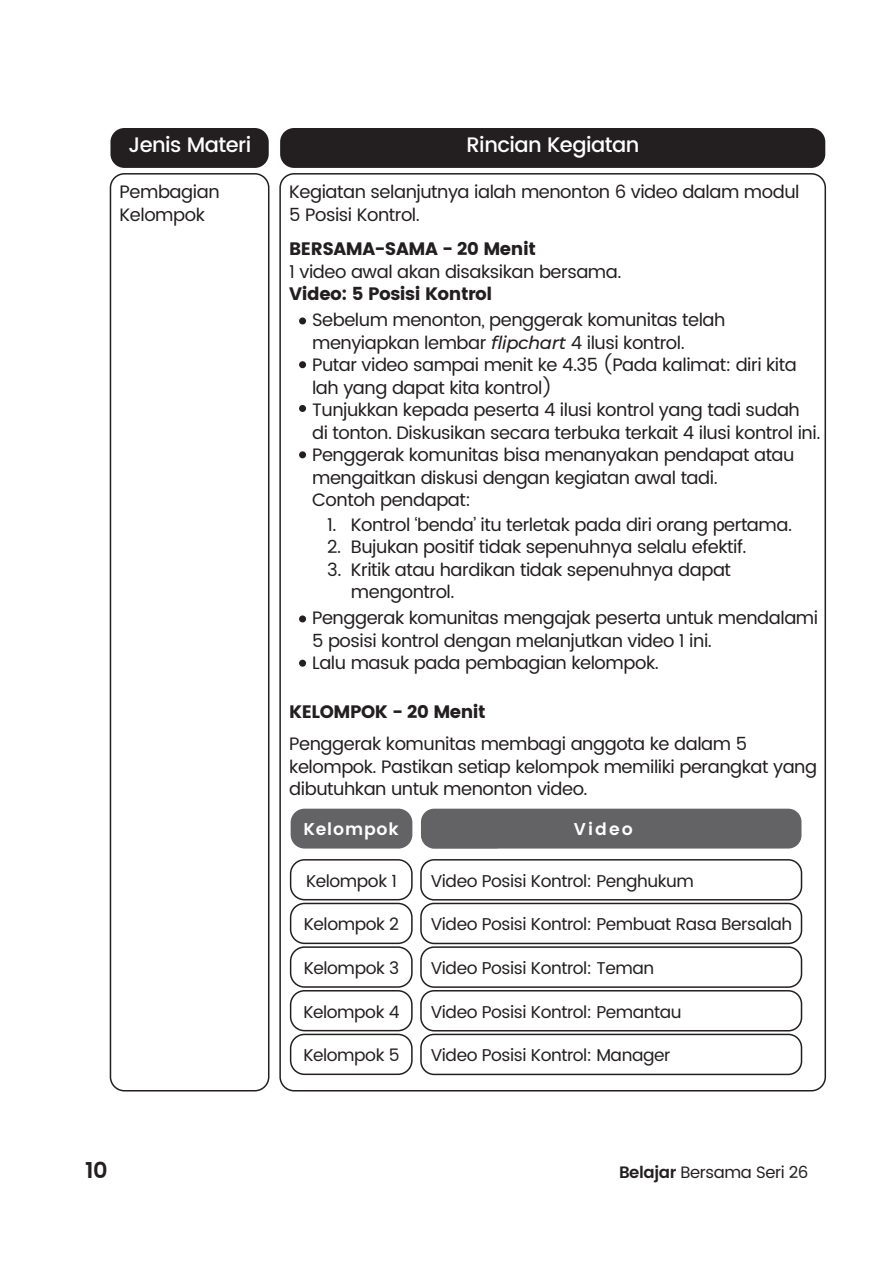
<style>
.page{position:relative;width:893px;height:1263px;background:#fff}
.page>*{position:absolute;margin:0;border:0;box-sizing:border-box;transform-origin:0 0}
.t1{font:600 22.5px "Poppins";color:#231f20}
.t2{font:500 21px "Poppins";letter-spacing:-.025em;color:#fff}
.t3{font:18px/22.5px "Poppins";letter-spacing:-.025em;color:#231f20}
.t4{font:18px "Poppins";letter-spacing:-.025em;color:#231f20}
.t5{font:17.1px "Poppins";letter-spacing:-.025em;color:#231f20}
.t6{font:600 17.1px "Poppins";letter-spacing:.05em;color:#fff}
.t7{font:16.5px "Poppins";letter-spacing:-.025em;color:#231f20}
.s1{font-family:"Montserrat";font-weight:500;font-style:italic}
.s2{font-weight:600}
</style>
<div class="page">
<div style="left:420px;top:859px;width:382px;height:41px;border:2px solid #231f20;border-radius:13px"></div>
<div style="left:420px;top:903px;width:382px;height:41px;border:2px solid #231f20;border-radius:13px"></div>
<div style="left:420px;top:946px;width:382px;height:42px;border:2px solid #231f20;border-radius:13px"></div>
<div style="left:420px;top:990px;width:382px;height:41px;border:2px solid #231f20;border-radius:13px"></div>
<div style="left:420px;top:1034px;width:382px;height:41px;border:2px solid #231f20;border-radius:13px"></div>
<div style="left:110px;top:128px;width:159px;height:40px;background:#231f20;border-radius:14px"></div>
<div style="left:280px;top:128px;width:545px;height:40px;background:#231f20;border-radius:14px"></div>
<div style="left:110px;top:173px;width:159px;height:918px;border:2px solid #231f20;border-radius:14px"></div>
<div style="left:299px;top:317px;width:7px;height:7px;background:#231f20;border-radius:50%"></div>
<div style="left:299px;top:615px;width:7px;height:7px;background:#231f20;border-radius:50%"></div>
<div style="left:299px;top:660px;width:7px;height:7px;background:#231f20;border-radius:50%"></div>
<div style="left:299px;top:361px;width:7px;height:7px;background:#231f20;border-radius:50%"></div>
<div style="left:299px;top:405px;width:7px;height:7px;background:#231f20;border-radius:50%"></div>
<div style="left:299px;top:451px;width:7px;height:7px;background:#231f20;border-radius:50%"></div>
<div style="left:421px;top:809px;width:380px;height:40px;background:#636366"></div>
<div style="left:291px;top:809px;width:121px;height:39px;background:#636366;border-radius:14px"></div>
<div style="left:290px;top:859px;width:123px;height:41px;border:2px solid #231f20;border-radius:14px"></div>
<div style="left:290px;top:903px;width:123px;height:41px;border:2px solid #231f20;border-radius:14px"></div>
<div style="left:290px;top:946px;width:123px;height:42px;border:2px solid #231f20;border-radius:14px"></div>
<div style="left:290px;top:990px;width:123px;height:41px;border:2px solid #231f20;border-radius:14px"></div>
<div style="left:290px;top:1034px;width:123px;height:41px;border:2px solid #231f20;border-radius:14px"></div>
<p class="t2" style="left:128px;top:130px;width:124px">Jenis Materi</p>
<p class="t3" style="left:120px;top:181px;width:102px">Pembagian<br>Kelompok</p>
<p class="t1" style="left:85px;top:1153px;width:24px">10</p>
<p class="t2" style="left:467px;top:130px;width:174px">Rincian Kegiatan</p>
<p class="t3" style="left:289px;top:181px;width:512px">Kegiatan selanjutnya ialah menonton 6 video dalam modul<br>5 Posisi Kontrol.</p>
<p class="t4" style="left:289px;top:238px;width:248px">BERSAMA-SAMA - 20 Menit</p>
<p class="t3" style="left:289px;top:261px;width:334px">1 video awal akan disaksikan bersama.</p>
<p class="t4" style="left:289px;top:283px;width:205px">Video: 5 Posisi Kontrol</p>
<p class="t3" style="left:312px;top:309px;width:510px">Sebelum menonton, penggerak komunitas telah menyiapkan lembar <span class="s1">flipchart</span> 4 ilusi kontrol.<br>Putar video sampai menit ke 4.35 (Pada kalimat: diri kita lah yang dapat kita kontrol)<br>Tunjukkan kepada peserta 4 ilusi kontrol yang tadi sudah<br>di tonton. Diskusikan secara terbuka terkait 4 ilusi kontrol ini.<br>Penggerak komunitas bisa menanyakan pendapat atau mengaitkan diskusi dengan kegiatan awal tadi.<br>Contoh pendapat:</p>
<p class="t3" style="left:351px;top:514px;width:443px">Kontrol ‘benda’ itu terletak pada diri orang pertama.<br>Bujukan positif tidak sepenuhnya selalu efektif.<br>Kritik atau hardikan tidak sepenuhnya dapat mengontrol.</p>
<p class="t3" style="left:327px;top:514px;width:16px">1.<br>2.<br>3.</p>
<p class="t3" style="left:312px;top:607px;width:508px">Penggerak komunitas mengajak peserta untuk mendalami<br>5 posisi kontrol dengan melanjutkan video 1 ini.<br>Lalu masuk pada pembagian kelompok.</p>
<p class="t4" style="left:289px;top:701px;width:198px">KELOMPOK - 20 Menit</p>
<p class="t3" style="left:289px;top:733px;width:529px">Penggerak komunitas membagi anggota ke dalam 5 kelompok. Pastikan setiap kelompok memiliki perangkat yang dibutuhkan untuk menonton video.</p>
<p class="t6" style="left:303px;top:817px;width:97px">Kelompok</p>
<p class="t6" style="left:574px;top:817px;width:61px">Video</p>
<p class="t5" style="left:306px;top:868px;width:92px">Kelompok 1</p>
<p class="t5" style="left:431px;top:868px;width:265px">Video Posisi Kontrol: Penghukum</p>
<p class="t5" style="left:304px;top:912px;width:97px">Kelompok 2</p>
<p class="t5" style="left:431px;top:912px;width:363px">Video Posisi Kontrol: Pembuat Rasa Bersalah</p>
<p class="t5" style="left:304px;top:955px;width:97px">Kelompok 3</p>
<p class="t5" style="left:431px;top:956px;width:225px">Video Posisi Kontrol: Teman</p>
<p class="t5" style="left:303px;top:999px;width:98px">Kelompok 4</p>
<p class="t5" style="left:431px;top:999px;width:252px">Video Posisi Kontrol: Pemantau</p>
<p class="t5" style="left:303px;top:1043px;width:98px">Kelompok 5</p>
<p class="t5" style="left:431px;top:1043px;width:241px">Video Posisi Kontrol: Manager</p>
<p class="t7" style="left:619px;top:1160px;width:191px"><span class="s2">Belajar</span> Bersama Seri 26</p>
</div>
